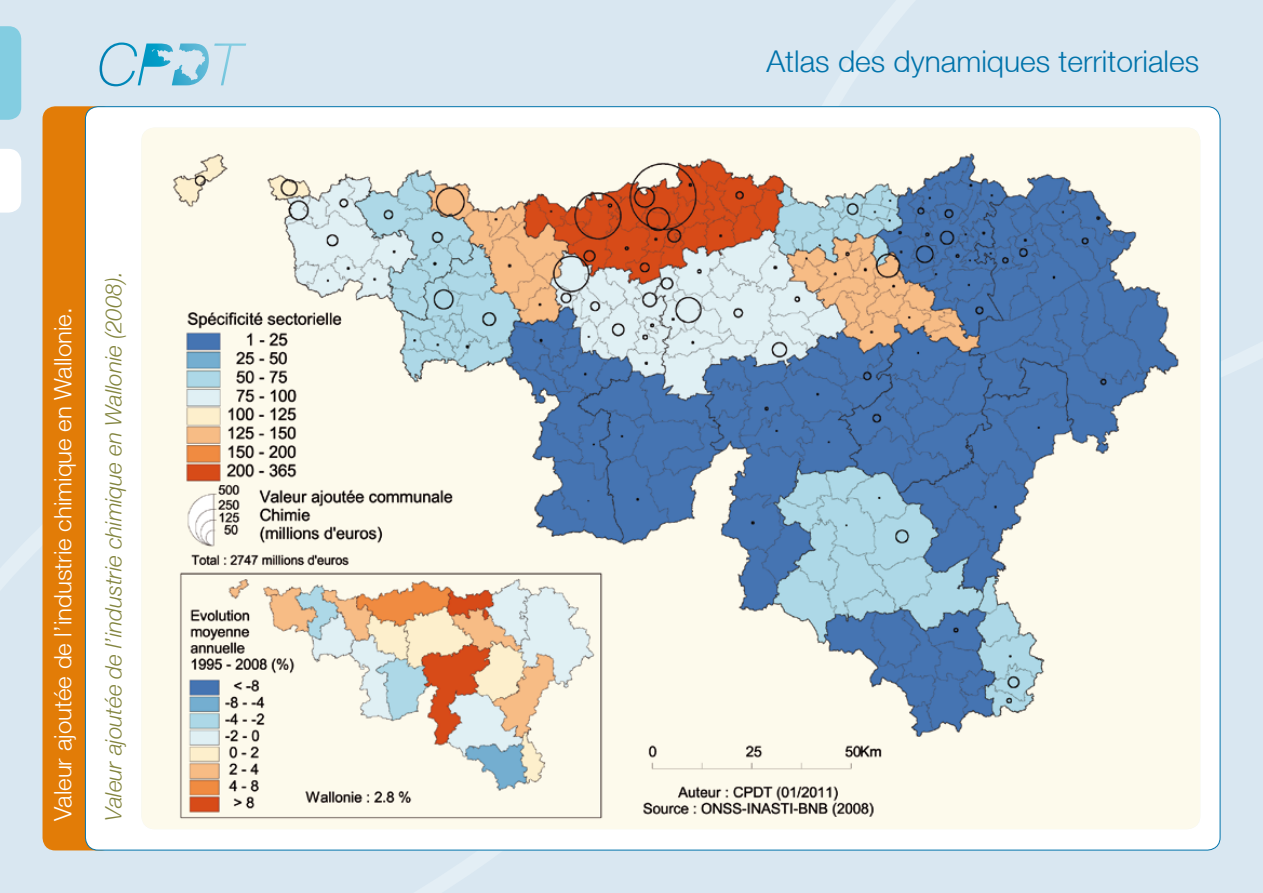
<style>
.page{position:relative;width:1263px;height:893px;background:#d9e7f1}
.page>*{position:absolute;margin:0;border:0;box-sizing:border-box;transform-origin:0 0}
.t1{font:300 30px "Helvetica Neue LT";color:#0073ab}
.t2{font:300 24px "Helvetica Neue LT";color:#fff}
.t3{font:italic 300 22.5px "Helvetica Neue LT";color:#83853f}
</style>
<div class="page">
<div style="left:43px;top:106px;width:71px;height:744px;background:#e27c07;border-radius:13px"></div>
<div style="left:0;top:26px;width:21px;height:94px;background:#83cde1"></div>
<svg style="left:0;top:149px;width:21px;height:64px"></svg>
<div style="left:85px;top:107px;width:1135px;height:743px;background:#fff;border-radius:13px"></div>
<svg style="left:100px;top:43px;width:146px;height:43px"></svg>
<img style="left:141px;top:128px;width:1059px;height:701px">
<p class="t2" style="left:48px;top:821px;width:515px;rotate:-90deg">Valeur ajoutée de l’industrie chimique en Wallonie.</p>
<p class="t3" style="left:100px;top:821px;width:551px;rotate:-90deg">Valeur ajoutée de l’industrie chimique en Wallonie (2008).</p>
<h1 class="t1" style="left:766px;top:43px;width:434px">Atlas des dynamiques territoriales</h1>
</div>
